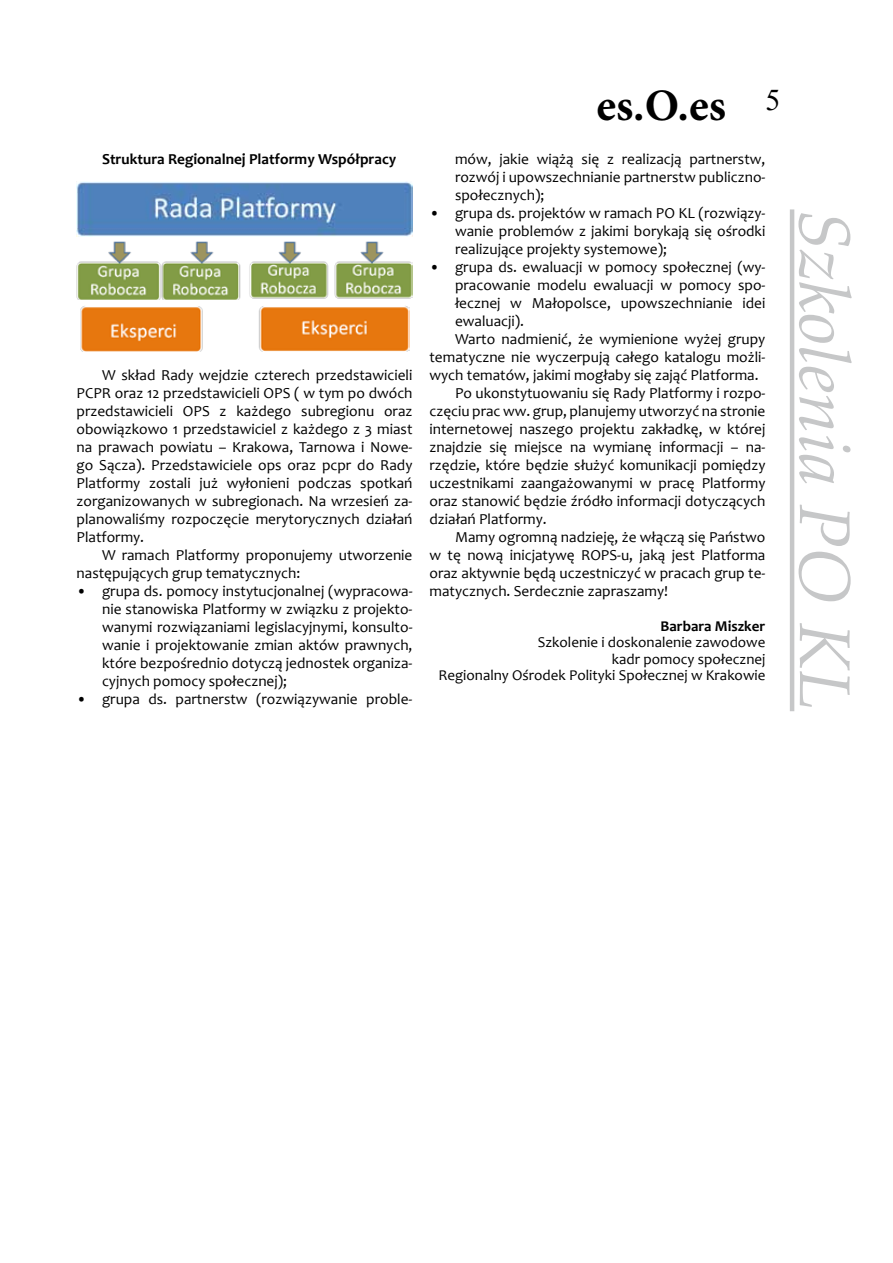
<style>
.page{position:relative;width:893px;height:1263px;background:#fff}
.page>*{position:absolute;margin:0;border:0;box-sizing:border-box;transform-origin:0 0}
.t1{font:italic 72px "Palatino Linotype";color:#c6c7c8}
.t2{font:700 45px "Minion Pro";color:#000}
.t3{font:15.3px/18px "Candara";color:#000;text-align:justify}
.t4{font:700 15.3px "Candara";color:#000}
.t5{font:15px/16.5px "Candara";color:#000;text-align:right}
.t6{font:700 15px "Candara";color:#000}
</style>
<div class="page">
<hr style="left:790px;top:209px;width:4px;height:502px;background:#c6c7c8">
<img style="left:77px;top:182px;width:335px;height:54px">
<img style="left:77px;top:242px;width:335px;height:57px">
<img style="left:80px;top:306px;width:329px;height:46px">
<p class="t4" style="left:102px;top:150px;width:296px">Struktura Regionalnej Platformy Współpracy</p>
<p class="t3" style="left:77px;top:366px;width:337px;text-indent:26px">W skład Rady wejdzie czterech przedstawicieli PCPR oraz 12 przedstawicieli OPS ( w tym po dwóch przedstawicieli OPS z każdego subregionu oraz obowiązkowo 1 przedstawiciel z każdego z 3 miast na prawach powiatu – Krakowa, Tarnowa i Nowe&shy;go Sącza). Przedstawiciele ops oraz pcpr do Rady Platformy zostali już wyłonieni podczas spotkań zorganizowanych w subregionach. Na wrzesień za&shy;planowaliśmy rozpoczęcie merytorycznych działań Platformy.</p>
<p class="t3" style="left:77px;top:546px;width:337px;text-indent:26px">W ramach Platformy proponujemy utworzenie następujących grup tematycznych:</p>
<p class="t3" style="left:102px;top:582px;width:312px;text-indent:-26px">• grupa ds. pomocy instytucjonalnej (wypracowa&shy;nie stanowiska Platformy w związku z projekto&shy;wanymi rozwiązaniami legislacyjnymi, konsulto&shy;wanie i projektowanie zmian aktów prawnych, które bezpośrednio dotyczą jednostek organiza&shy;cyjnych pomocy społecznej);</p>
<p class="t3" style="left:77px;top:690px;width:337px">• grupa ds. partnerstw (rozwiązywanie proble-</p>
<h2 class="t2" style="left:596px;top:74px;width:186px">es.O.es <sup>5</sup></h2>
<p class="t3" style="left:455px;top:150px;width:312px">mów, jakie wiążą się z realizacją partnerstw, rozwój i upowszechnianie partnerstw publiczno&shy;społecznych);</p>
<p class="t3" style="left:455px;top:204px;width:312px;text-indent:-26px">• grupa ds. projektów w ramach PO KL (rozwiązy&shy;wanie problemów z jakimi borykają się ośrodki realizujące projekty systemowe);</p>
<p class="t3" style="left:429px;top:258px;width:337px">• grupa ds. ewaluacji w pomocy społecznej (wy-</p>
<p class="t3" style="left:455px;top:276px;width:312px">pracowanie modelu ewaluacji w pomocy spo-</p>
<p class="t3" style="left:455px;top:294px;width:312px">łecznej w Małopolsce, upowszechnianie idei</p>
<p class="t3" style="left:455px;top:312px;width:71px">ewaluacji).</p>
<p class="t3" style="left:455px;top:330px;width:312px">Warto nadmienić, że wymienione wyżej grupy</p>
<p class="t3" style="left:429px;top:348px;width:337px">tematyczne nie wyczerpują całego katalogu możli-</p>
<p class="t3" style="left:429px;top:366px;width:331px">wych tematów, jakimi mogłaby się zająć Platforma.</p>
<p class="t3" style="left:455px;top:384px;width:312px">Po ukonstytuowaniu się Rady Platformy i rozpo-</p>
<p class="t3" style="left:429px;top:402px;width:337px">częciu prac ww. grup, planujemy utworzyć na stronie</p>
<p class="t3" style="left:429px;top:420px;width:337px">internetowej naszego projektu zakładkę, w której</p>
<p class="t3" style="left:429px;top:438px;width:337px">znajdzie się miejsce na wymianę informacji – na-</p>
<p class="t3" style="left:429px;top:456px;width:337px">rzędzie, które będzie służyć komunikacji pomiędzy</p>
<p class="t3" style="left:429px;top:474px;width:337px">uczestnikami zaangażowanymi w pracę Platformy</p>
<p class="t3" style="left:429px;top:492px;width:337px">oraz stanowić będzie źródło informacji dotyczących</p>
<p class="t3" style="left:429px;top:510px;width:119px">działań Platformy.</p>
<p class="t3" style="left:455px;top:528px;width:312px">Mamy ogromną nadzieję, że włączą się Państwo</p>
<p class="t3" style="left:429px;top:546px;width:337px">w tę nową inicjatywę ROPS-u, jaką jest Platforma</p>
<p class="t3" style="left:429px;top:564px;width:337px">oraz aktywnie będą uczestniczyć w pracach grup te-</p>
<p class="t3" style="left:429px;top:582px;width:240px">matycznych. Serdecznie zapraszamy!</p>
<p class="t6" style="left:661px;top:616px;width:106px">Barbara Miszker</p>
<p class="t5" style="left:438px;top:634px;width:329px">Szkolenie i doskonalenie zawodowe<br>kadr pomocy społecznej<br>Regionalny Ośrodek Polityki Społecznej w Krakowie</p>
<h1 class="t1" style="left:876px;top:209px;width:502px;rotate:90deg">Szkolenia PO KL</h1>
</div>
